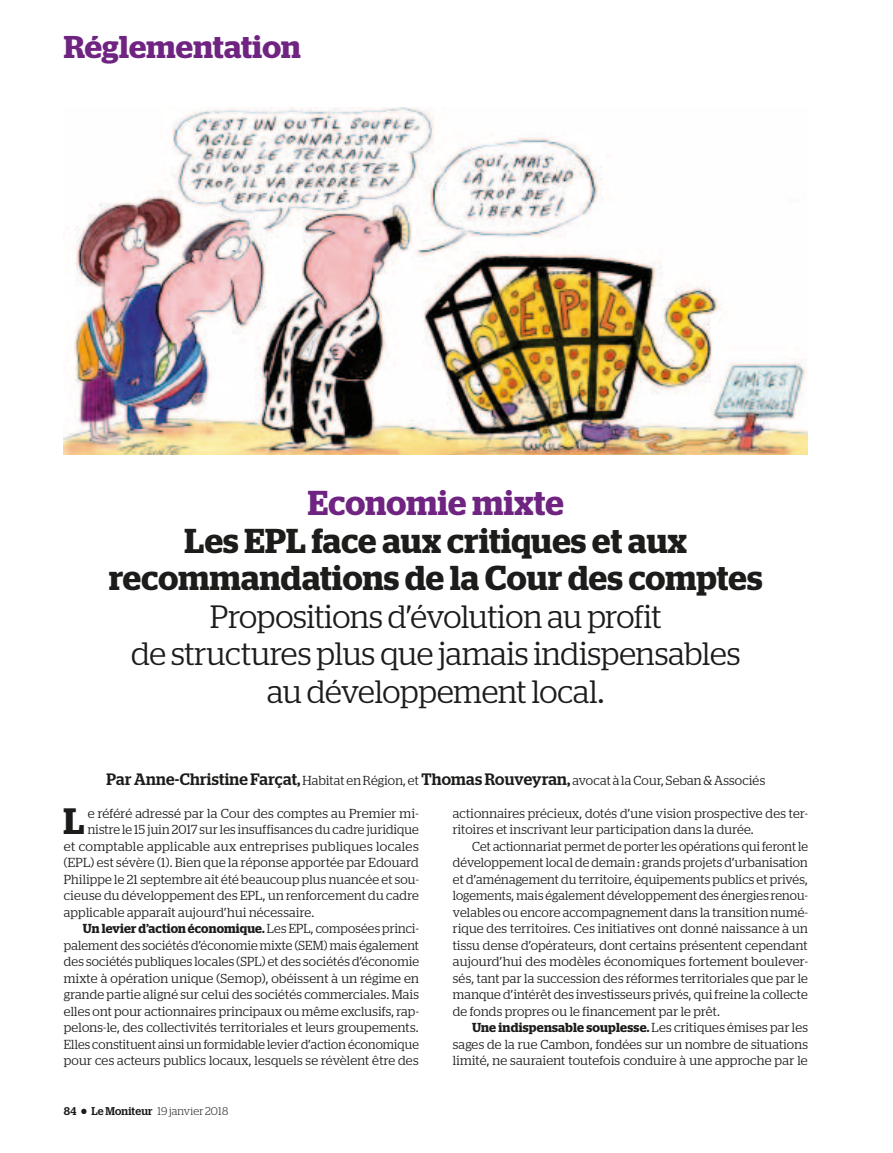
<style>
.page{position:relative;width:893px;height:1153px;background:#fff}
.page>*{position:absolute;margin:0;border:0;box-sizing:border-box;transform-origin:0 0}
.LETTRINE{font:600 36.6px "Stag";color:#1c1c1b}
.TITRE_evenement{font:600 34.5px/37.5px "Stag";letter-spacing:.005em;color:#1c1c1b;text-align:center}
.SURTITRE_evenement{font:600 34.5px "Stag";letter-spacing:.005em;color:#702482}
.CHAPEAU_evenement{font:32.25px/37.5px "Stag Text Moniteur Regualar";letter-spacing:-.005em;color:#1c1c1b;text-align:center}
.Rubrique{font:600 31.5px "Stag";letter-spacing:.005em;color:#702482}
.TEXTE{font:13.05px/16.5px "Stag Text Moniteur Regualar";letter-spacing:.015em;color:#1c1c1b;text-align:justify;scale:.95 1}
.TEXTE-2{font:13.05px/16.5px "Stag Text Moniteur Regualar";letter-spacing:.015em;color:#1c1c1b}
.LETTRINE-2{font:13.05px "Stag Text Moniteur Regualar";letter-spacing:.02em;color:#1c1c1b}
.LETTRINE-3{font:13.05px "Stag Text Moniteur Regualar";letter-spacing:.02em;color:#1c1c1b;scale:.96 1}
.SIGNATURE_tete{font:13.05px "Stag Text Moniteur Regualar";letter-spacing:.02em;color:#1c1c1b}
.t1{font:300 11.25px "Stag";letter-spacing:.02em;color:#1c1c1b}
.s1{font-family:"Stag";font-weight:500;font-size:16.5px}
.s2{font-family:"Stag";font-weight:600}
.s3{font-weight:500}
</style>
<div class="page">
<img style="left:64px;top:108px;width:744px;height:346px">
<p class="Rubrique" style="left:64px;top:29px;width:239px">Réglementation</p>
<p class="SURTITRE_evenement" style="left:308px;top:482px;width:258px">Economie mixte</p>
<p class="TITRE_evenement" style="left:109px;top:521px;width:655px">Les EPL face aux critiques et aux recommandations de la Cour des comptes</p>
<p class="CHAPEAU_evenement" style="left:131px;top:595px;width:611px">Propositions d’évolution au profit<br>de structures plus que jamais indispensables au développement local.</p>
<p class="SIGNATURE_tete" style="left:107px;top:770px;width:660px"><span class="s1">Par Anne-Christine Farçat,</span> Habitat en Région, et <span class="s1">Thomas Rouveyran,</span> avocat à la Cour, Seban &amp; Associés</p>
<p class="LETTRINE" style="left:63px;top:799px;width:22px">L</p>
<p class="LETTRINE-2" style="left:88px;top:803px;width:333px">e référé adressé par la Cour des comptes au Premier mi-</p>
<p class="LETTRINE-3" style="left:88px;top:819px;width:346px">nistre le 15 juin 2017 sur les insuffisances du cadre juridique</p>
<p class="LETTRINE-2" style="left:64px;top:836px;width:356px">et comptable applicable aux entreprises publiques locales</p>
<p class="LETTRINE-2" style="left:64px;top:852px;width:357px">(EPL) est sévère (1). Bien que la réponse apportée par Edouard</p>
<p class="LETTRINE-3" style="left:64px;top:869px;width:371px">Philippe le 21 septembre ait été beaucoup plus nuancée et sou-</p>
<p class="LETTRINE-2" style="left:64px;top:885px;width:357px">cieuse du développement des EPL, un renforcement du cadre</p>
<p class="LETTRINE-2" style="left:64px;top:902px;width:252px">applicable apparaît aujourd’hui nécessaire.</p>
<p class="TEXTE" style="left:64px;top:919px;width:375px;text-indent:19px"><span class="s2">Un levier d’action économique.</span> Les EPL, composées princi&shy;palement des sociétés d’économie mixte (SEM) mais également des sociétés publiques locales (SPL) et des sociétés d’économie mixte à opération unique (Semop), obéissent à un régime en grande partie aligné sur celui des sociétés commerciales. Mais elles ont pour actionnaires principaux ou même exclusifs, rap&shy;pelons-le, des collectivités territoriales et leurs groupements.<br>Elles constituent ainsi un formidable levier d’action économique pour ces acteurs publics locaux, lesquels se révèlent être des</p>
<p class="t1" style="left:64px;top:1104px;width:166px"><span class="s3">84</span> ● <span class="s3">Le Moniteur</span> 19 janvier 2018</p>
<p class="TEXTE-2" style="left:453px;top:804px;width:357px">actionnaires précieux, dotés d’une vision prospective des ter&shy;ritoires et inscrivant leur participation dans la durée.</p>
<p class="TEXTE" style="left:453px;top:837px;width:375px;text-indent:19px">Cet actionnariat permet de porter les opérations qui feront le développement local de demain : grands projets d’urbanisation et d’aménagement du territoire, équipements publics et privés, logements, mais également développement des énergies renou&shy;velables ou encore accompagnement dans la transition numé&shy;rique des territoires. Ces initiatives ont donné naissance à un tissu dense d’opérateurs, dont certains présentent cependant aujourd’hui des modèles économiques fortement boulever&shy;sés, tant par la succession des réformes territoriales que par le manque d’intérêt des investisseurs privés, qui freine la collecte de fonds propres ou le financement par le prêt.</p>
<p class="TEXTE-2" style="left:453px;top:1018px;width:357px;text-align:justify;text-indent:19px"><span class="s2">Une indispensable souplesse.</span> Les critiques émises par les sages de la rue Cambon, fondées sur un nombre de situations limité, ne sauraient toutefois conduire à une approche par le</p>
</div>
